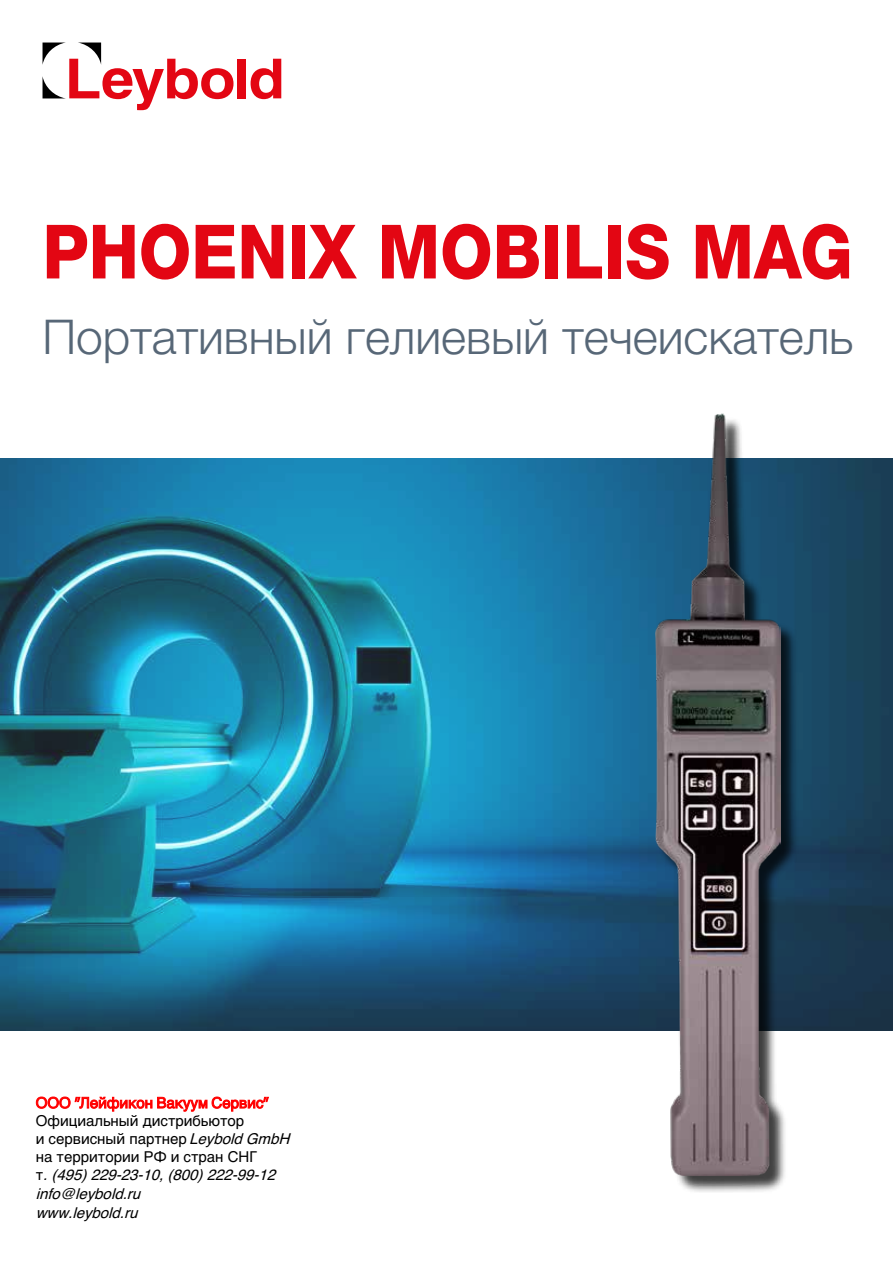
<style>
.page{position:relative;width:893px;height:1263px;background:#fff}
.page>*{position:absolute;margin:0;border:0;box-sizing:border-box;transform-origin:0 0}
.t1{font:800 75px "Helvetica Neue LTW1 G";color:#e30613;scale:.9 1}
.t2{font:300 48px "Helvetica Neue LTW1 G";color:#576777}
.t3{font:italic 15px/18.3px "Helvetica";color:#000}
.s1{font-style:normal;color:#f00}
.s2{color:#f00}
.s3{font-style:normal}
</style>
<div class="page">
<div style="left:237px;top:59px;width:9px;height:39px;background:#e30613"></div>
<svg style="left:251px;top:59px;width:30px;height:40px"></svg>
<svg style="left:43px;top:43px;width:190px;height:67px"></svg>
<img style="left:0;top:458px;width:893px;height:572px">
<div style="left:659px;top:417px;width:140px;height:777px;background:#000;opacity:.75"></div>
<img style="left:656px;top:414px;width:124px;height:762px">
<h1 class="t1" style="left:43px;top:207px;width:902px">PHOENIX MOBILIS MAG</h1>
<h2 class="t2" style="left:42px;top:307px;width:813px">Портативный гелиевый течеискатель</h2>
<p class="t3" style="left:36px;top:1094px;width:261px"><span class="s1">ООО</span> <span class="s2">"</span><span class="s1">Лейфикон Вакуум Сервис</span><span class="s2">"<br></span><span class="s3">Официальный дистрибьютор<br>и сервисный партнер</span> LeyboldGmbH <span class="s3">на территории РФ и стран СНГ<br>т</span> .(495)229-23-10,(800)222-99-12 info@leybold.ru<br>www.leybold.ru</p>
</div>
